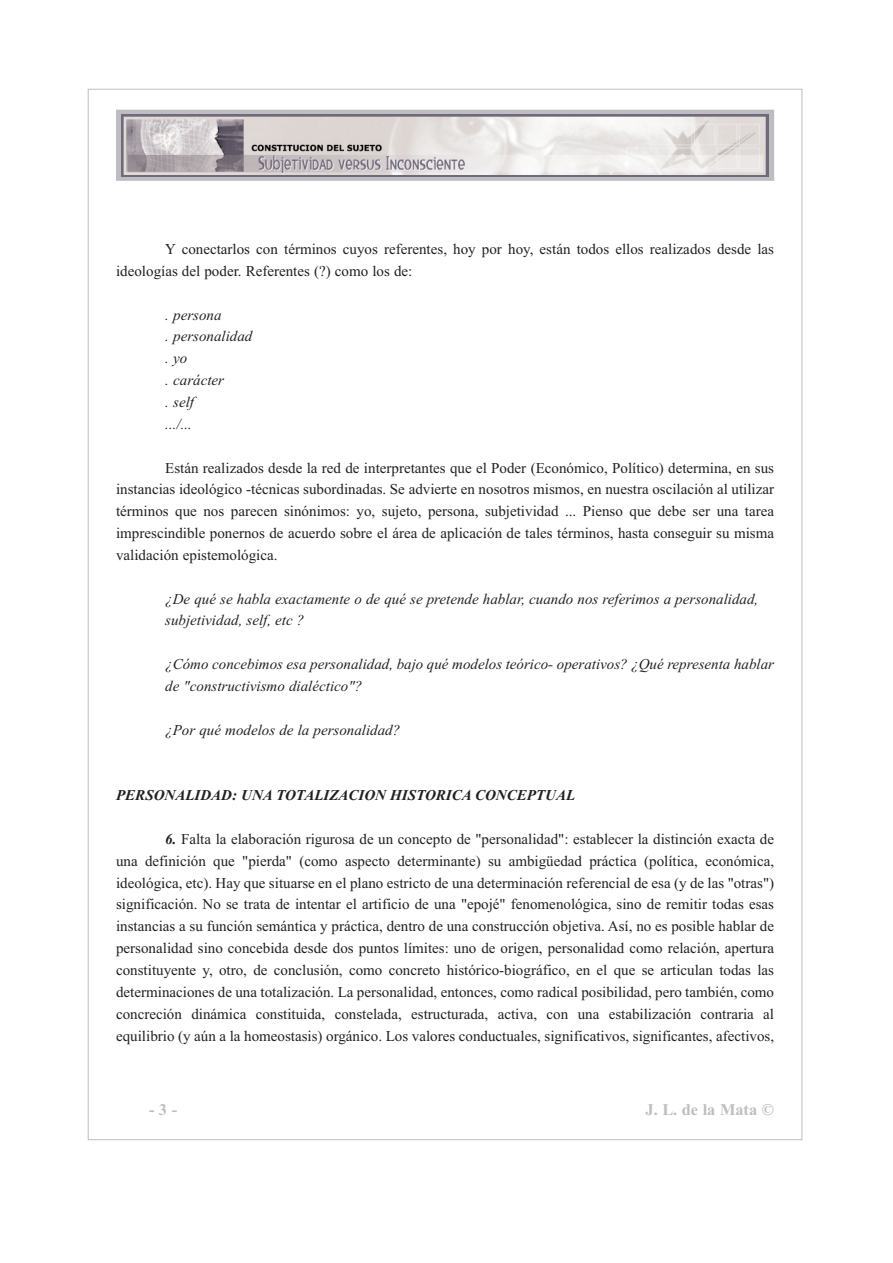
<style>
.page{position:relative;width:893px;height:1263px;background:#fff}
.page>*{position:absolute;margin:0;border:0;box-sizing:border-box;transform-origin:0 0}
.t1{font:700 16.35px "Times New Roman";color:#bdbec1}
.t2{font:15px/21.9px "Times New Roman";color:#231f20;text-align:justify}
.t3{font:italic 15px/21.9px "Times New Roman";color:#231f20}
.t4{font:italic 700 15px "Times New Roman";color:#231f20}
.s1{font-weight:700;font-style:italic}
</style>
<div class="page">
<svg style="left:118px;top:112px;width:654px;height:67px;fill:#bdbec1"></svg>
<img style="left:121px;top:114px;width:647px;height:62px">
<div style="left:116px;top:110px;width:658px;height:71px;border:1px solid #bdbec1"></div>
<p class="t2" style="left:116px;top:240px;width:659px;text-indent:49px">Y conectarlos con términos cuyos referentes, hoy por hoy, están todos ellos realizados desde las ideologías del poder. Referentes (?) como los de:</p>
<p class="t3" style="left:165px;top:305px;width:89px">. persona<br>. personalidad . yo<br>. carácter<br>. self<br>.../...</p>
<p class="t2" style="left:116px;top:458px;width:659px;text-indent:49px">Están realizados desde la red de interpretantes que el Poder (Económico, Político) determina, en sus instancias ideológico -técnicas subordinadas. Se advierte en nosotros mismos, en nuestra oscilación al utilizar términos que nos parecen sinónimos: yo, sujeto, persona, subjetividad ... Pienso que debe ser una tarea imprescindible ponernos de acuerdo sobre el área de aplicación de tales términos, hasta conseguir su misma validación epistemológica.</p>
<p class="t3" style="left:165px;top:589px;width:594px">¿De qué se habla exactamente o de qué se pretende hablar, cuando nos referimos a personalidad, subjetividad, self, etc ?</p>
<p class="t3" style="left:165px;top:654px;width:610px">¿Cómo concebimos esa personalidad, bajo qué modelos teórico- operativos? ¿Qué representa hablar de "constructivismo dialéctico"?</p>
<p class="t3" style="left:165px;top:720px;width:237px">¿Por qué modelos de la personalidad?</p>
<p class="t4" style="left:116px;top:790px;width:460px">PERSONALIDAD: UNA TOTALIZACION HISTORICA CONCEPTUAL</p>
<p class="t2" style="left:116px;top:829px;width:659px;text-indent:49px"><span class="s1">6.</span> Falta la elaboración rigurosa de un concepto de "personalidad": establecer la distinción exacta de una definición que "pierda" (como aspecto determinante) su ambigüedad práctica (política, económica, ideológica, etc). Hay que situarse en el plano estricto de una determinación referencial de esa (y de las "otras") significación. No se trata de intentar el artificio de una "epojé" fenomenológica, sino de remitir todas esas instancias a su función semántica y práctica, dentro de una construcción objetiva. Así, no es posible hablar de personalidad sino concebida desde dos puntos límites: uno de origen, personalidad como relación, apertura constituyente y, otro, de conclusión, como concreto histórico-biográfico, en el que se articulan todas las determinaciones de una totalización. La personalidad, entonces, como radical posibilidad, pero también, como concreción dinámica constituida, constelada, estructurada, activa, con una estabilización contraria al equilibrio (y aún a la homeostasis) orgánico. Los valores conductuales, significativos, significantes, afectivos,</p>
<p class="t1" style="left:149px;top:1104px;width:30px">- 3 -</p>
<p class="t1" style="left:645px;top:1104px;width:130px">J. L. de la Mata ©</p>
</div>
